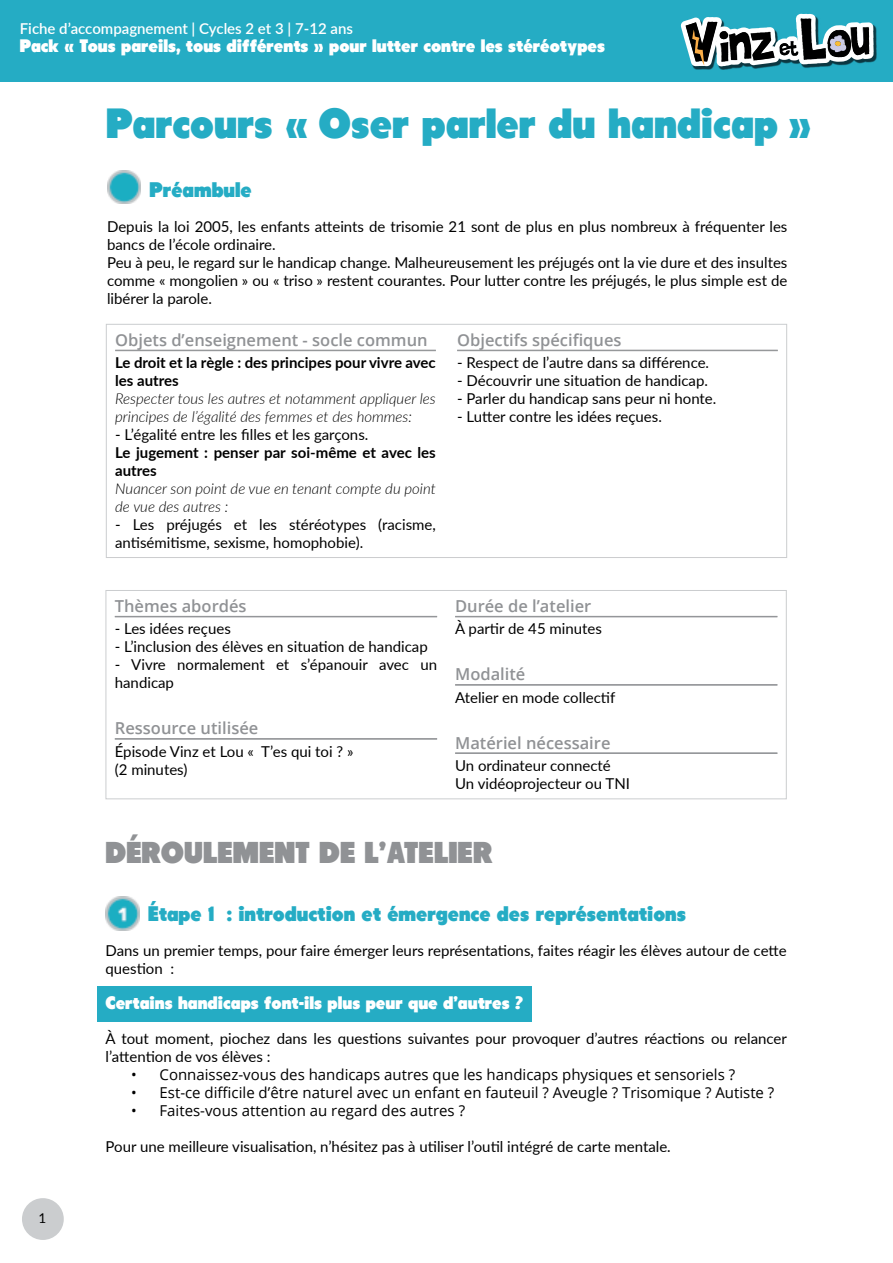
<style>
.page{position:relative;width:893px;height:1263px;background:#fff}
.page>*{position:absolute;margin:0;border:0;box-sizing:border-box;transform-origin:0 0}
.t1{font:42px "Tondu Beta";color:#25acc4}
.t2{font:30px "Tondu Beta";color:#909295}
.t3{font:21px "Tondu Beta";color:#25acc4}
.t4{font:18px "Tondu Beta";color:#fff}
.t5{font:600 16.5px "Open Sans";color:#909295}
.t6{font:15px/18px "Lato";color:#000}
.t7{font:15px "Open Sans";color:#000}
.t8{font:italic 300 15px/18px "Lato";color:#000}
.t9{font:700 15px/18px "Lato";color:#000}
.t10{font:600 15px "Lato";color:#fff}
.t11{font:13.5px "Lato";color:#000}
</style>
<div class="page">
<div style="left:0;top:0;width:893px;height:81px;background:#25acc4"></div>
<div style="left:22px;top:1198px;width:42px;height:42px;background:#cbcdcf;border-radius:50%"></div>
<svg style="left:692px;top:25px;width:185px;height:44px"></svg>
<svg style="left:680px;top:14px;width:194px;height:52px"></svg>
<img style="left:107px;top:170px;width:34px;height:34px">
<hr style="left:115px;top:350px;width:321px;height:1px;background:#909295">
<hr style="left:457px;top:350px;width:321px;height:1px;background:#909295">
<div style="left:106px;top:324px;width:681px;height:234px;border:1px solid #cbcdcf"></div>
<hr style="left:115px;top:616px;width:322px;height:1px;background:#909295">
<hr style="left:115px;top:617px;width:322px;height:1px;background:#909295">
<hr style="left:115px;top:738px;width:322px;height:1px;background:#909295">
<hr style="left:115px;top:739px;width:322px;height:1px;background:#909295">
<hr style="left:455px;top:616px;width:322px;height:1px;background:#909295">
<hr style="left:455px;top:617px;width:322px;height:1px;background:#909295">
<hr style="left:455px;top:684px;width:322px;height:1px;background:#909295">
<hr style="left:455px;top:685px;width:322px;height:1px;background:#909295">
<hr style="left:455px;top:753px;width:322px;height:1px;background:#909295">
<div style="left:106px;top:590px;width:681px;height:209px;border:1px solid #cbcdcf"></div>
<div style="left:97px;top:987px;width:435px;height:35px;background:#25acc4"></div>
<img style="left:106px;top:896px;width:33px;height:34px">
<p class="t10" style="left:20px;top:18px;width:335px">Fiche d’accompagnement | Cycles 2 et 3 | 7-12 ans</p>
<p class="t4" style="left:20px;top:35px;width:587px">Pack « Tous pareils, tous différents » pour lutter contre les stéréotypes</p>
<h1 class="t1" style="left:106px;top:98px;width:706px">Parcours « Oser parler du handicap »</h1>
<h3 class="t3" style="left:150px;top:177px;width:104px">Préambule</h3>
<p class="t6" style="left:107px;top:217px;width:682px">Depuis la loi 2005, les enfants atteints de trisomie 21 sont de plus en plus nombreux à fréquenter les bancs de l’école ordinaire.<br>Peu à peu, le regard sur le handicap change. Malheureusement les préjugés ont la vie dure et des insultes comme « mongolien » ou « triso » restent courantes. Pour lutter contre les préjugés, le plus simple est de libérer la parole.</p>
<p class="t5" style="left:115px;top:328px;width:314px">Objets d’enseignement - socle commun</p>
<p class="t9" style="left:115px;top:353px;width:322px">Le droit et la règle : des principes pour vivre avec les autres</p>
<p class="t8" style="left:115px;top:389px;width:322px">Respecter tous les autres et notamment appliquer les principes de l’égalité des femmes et des hommes:</p>
<p class="t6" style="left:115px;top:425px;width:255px">- L’égalité entre les filles et les garçons.</p>
<p class="t9" style="left:115px;top:443px;width:322px">Le jugement : penser par soi-même et avec les autres</p>
<p class="t8" style="left:115px;top:479px;width:322px">Nuancer son point de vue en tenant compte du point de vue des autres :</p>
<p class="t6" style="left:115px;top:515px;width:322px">- Les préjugés et les stéréotypes (racisme, antisémitisme, sexisme, homophobie).</p>
<p class="t5" style="left:457px;top:328px;width:166px">Objectifs spécifiques</p>
<p class="t6" style="left:457px;top:353px;width:254px">- Respect de l’autre dans sa différence.</p>
<p class="t6" style="left:457px;top:371px;width:252px">- Découvrir une situation de handicap.</p>
<p class="t6" style="left:457px;top:389px;width:261px">- Parler du handicap sans peur ni honte.</p>
<p class="t6" style="left:457px;top:407px;width:206px">- Lutter contre les idées reçues.</p>
<p class="t5" style="left:115px;top:595px;width:133px">Thèmes abordés</p>
<p class="t6" style="left:115px;top:619px;width:118px">- Les idées reçues</p>
<p class="t6" style="left:115px;top:637px;width:314px">- L’inclusion des élèves en situation de handicap</p>
<p class="t6" style="left:115px;top:655px;width:324px">- Vivre normalement et s’épanouir avec un handicap</p>
<p class="t5" style="left:115px;top:717px;width:145px">Ressource utilisée</p>
<p class="t6" style="left:115px;top:741px;width:240px">Épisode Vinz et Lou « T’es qui toi ? » (2 minutes)</p>
<p class="t5" style="left:455px;top:595px;width:138px">Durée de l’atelier</p>
<p class="t6" style="left:455px;top:619px;width:148px">À partir de 45 minutes</p>
<p class="t5" style="left:455px;top:663px;width:72px">Modalité</p>
<p class="t6" style="left:455px;top:687px;width:162px">Atelier en mode collectif</p>
<p class="t5" style="left:455px;top:731px;width:157px">Matériel nécessaire</p>
<p class="t6" style="left:455px;top:756px;width:176px">Un ordinateur connecté<br>Un vidéoprojecteur ou TNI</p>
<p class="t11" style="left:38px;top:1208px;width:9px">1</p>
<h2 class="t2" style="left:106px;top:835px;width:389px">DÉROULEMENT DE L’ATELIER</h2>
<h3 class="t3" style="left:148px;top:901px;width:539px">Étape 1 : introduction et émergence des représentations</h3>
<p class="t6" style="left:106px;top:941px;width:683px">Dans un premier temps, pour faire émerger leurs représentations, faites réagir les élèves autour de cette question :</p>
<p class="t4" style="left:106px;top:991px;width:419px">Certains handicaps font-ils plus peur que d’autres ?</p>
<p class="t6" style="left:106px;top:1028px;width:683px">À tout moment, piochez dans les questions suivantes pour provoquer d’autres réactions ou relancer l’attention de vos élèves :</p>
<p class="t7" style="left:131px;top:1064px;width:606px">• Connaissez-vous des handicaps autres que les handicaps physiques et sensoriels ?</p>
<p class="t7" style="left:131px;top:1082px;width:645px">• Est-ce difficile d’être naturel avec un enfant en fauteuil ? Aveugle ? Trisomique ? Autiste ?</p>
<p class="t7" style="left:131px;top:1100px;width:336px">• Faites-vous attention au regard des autres ?</p>
<p class="t6" style="left:106px;top:1136px;width:567px">Pour une meilleure visualisation, n’hésitez pas à utiliser l’outil intégré de carte mentale.</p>
</div>
